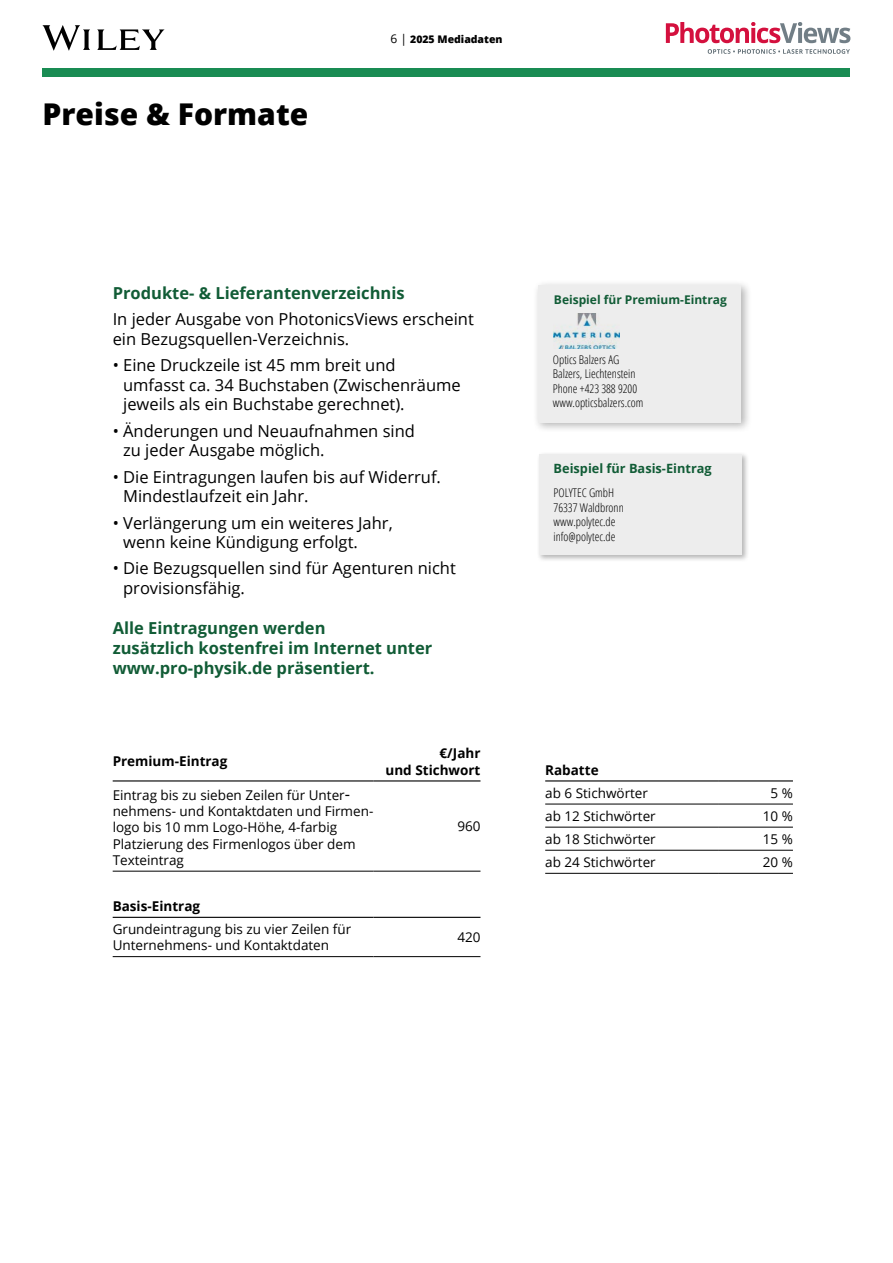
<style>
.page{position:relative;width:893px;height:1263px;background:#fff}
.page>*{position:absolute;margin:0;border:0;box-sizing:border-box;transform-origin:0 0}
.t1{font:800 30px "Open Sans";color:#000}
.t2{font:16.5px/19.8px "Open Sans";color:#000}
.t3{font:700 16.5px/19.8px "Open Sans";color:#115c36}
.t4{font:13.5px/16.2px "Open Sans";color:#000}
.t5{font:700 13.5px/16.2px "Open Sans";color:#000;text-align:right}
.t6{font:700 12.75px "Open Sans";color:#115c36}
.t7{font:300 12px/14.4px "Open Sans Condensed";color:#000}
.t8{font:700 12px "Open Sans";color:#115c36}
.t9{font:800 10.5px "Open Sans";color:#000}
.s1{font-weight:400;font-size:12px}
</style>
<div class="page">
<svg style="left:708px;top:49px;width:142px;height:5px"></svg>
<svg style="left:666px;top:22px;width:184px;height:21px"></svg>
<div style="left:43px;top:68px;width:807px;height:9px;background:#198c53"></div>
<svg style="left:43px;top:25px;width:121px;height:26px"></svg>
<div style="left:536px;top:451px;width:213px;height:111px;background:#000;opacity:.3"></div>
<div style="left:539px;top:454px;width:203px;height:100px;background:#ededed"></div>
<hr style="left:545px;top:804px;width:174px;height:1px;background:#000">
<hr style="left:719px;top:804px;width:74px;height:1px;background:#000">
<hr style="left:545px;top:827px;width:174px;height:1px;background:#000">
<hr style="left:719px;top:827px;width:74px;height:1px;background:#000">
<hr style="left:545px;top:850px;width:174px;height:1px;background:#000">
<hr style="left:719px;top:850px;width:74px;height:1px;background:#000">
<hr style="left:545px;top:873px;width:174px;height:1px;background:#000">
<hr style="left:719px;top:873px;width:74px;height:1px;background:#000">
<hr style="left:545px;top:780px;width:174px;height:1px;background:#000">
<hr style="left:719px;top:780px;width:74px;height:1px;background:#000">
<hr style="left:113px;top:871px;width:260px;height:1px;background:#000">
<hr style="left:373px;top:871px;width:107px;height:1px;background:#000">
<hr style="left:113px;top:956px;width:260px;height:1px;background:#000">
<hr style="left:373px;top:956px;width:107px;height:1px;background:#000">
<hr style="left:113px;top:780px;width:260px;height:1px;background:#000">
<hr style="left:373px;top:780px;width:107px;height:1px;background:#000">
<hr style="left:113px;top:917px;width:260px;height:1px;background:#000">
<hr style="left:373px;top:917px;width:107px;height:1px;background:#000">
<div style="left:532px;top:279px;width:220px;height:154px;background:#000;opacity:.3"></div>
<div style="left:539px;top:285px;width:202px;height:138px;background:#ededed"></div>
<img style="left:554px;top:313px;width:66px;height:36px">
<h1 class="t1" style="left:43px;top:91px;width:267px">Preise &amp; Formate</h1>
<p class="t9" style="left:390px;top:31px;width:114px"><span class="s1">6 |</span> 2025 Mediadaten</p>
<p class="t3" style="left:113px;top:282px;width:293px">Produkte- &amp; Lieferantenverzeichnis</p>
<p class="t2" style="left:113px;top:308px;width:363px">In jeder Ausgabe von PhotonicsViews erscheint ein Bezugsquellen-Verzeichnis.</p>
<p class="t2" style="left:123px;top:354px;width:339px;text-indent:-10px">• Eine Druckzeile ist 45 mm breit und umfasst ca. 34 Buchstaben (Zwischenräume jeweils als ein Buchstabe gerechnet).</p>
<p class="t2" style="left:123px;top:420px;width:293px;text-indent:-10px">• Änderungen und Neuaufnahmen sind zu jeder Ausgabe möglich.</p>
<p class="t2" style="left:123px;top:466px;width:319px;text-indent:-10px">• Die Eintragungen laufen bis auf Widerruf.<br>Mindestlaufzeit ein Jahr.</p>
<p class="t2" style="left:123px;top:512px;width:271px;text-indent:-10px">• Verlängerung um ein weiteres Jahr, wenn keine Kündigung erfolgt.</p>
<p class="t2" style="left:123px;top:558px;width:334px;text-indent:-10px">• Die Bezugsquellen sind für Agenturen nicht provisionsfähig.</p>
<p class="t3" style="left:113px;top:618px;width:321px">Alle Eintragungen werden<br>zusätzlich kostenfrei im Internet unter www.pro-physik.de präsentiert.</p>
<p class="t5" style="left:113px;top:753px;width:116px">Premium-Eintrag</p>
<p class="t5" style="left:386px;top:745px;width:96px">€/Jahr<br>und Stichwort</p>
<p class="t4" style="left:113px;top:787px;width:262px">Eintrag bis zu sieben Zeilen für Unter&shy;nehmens- und Kontaktdaten und Firmen&shy;logo bis 10 mm Logo-Höhe, 4-farbig<br>Platzierung des Firmenlogos über dem<br>Texteintrag</p>
<p class="t4" style="left:457px;top:818px;width:25px">960</p>
<p class="t5" style="left:113px;top:898px;width:89px">Basis-Eintrag</p>
<p class="t4" style="left:113px;top:921px;width:240px">Grundeintragung bis zu vier Zeilen für<br>Unternehmens- und Kontaktdaten</p>
<p class="t4" style="left:457px;top:929px;width:25px">420</p>
<p class="t8" style="left:554px;top:291px;width:175px">Beispiel für Premium-Eintrag</p>
<p class="t7" style="left:553px;top:352px;width:92px">Optics Balzers AG<br>Balzers, Liechtenstein<br>Phone +423 388 9200 www.opticsbalzers.com</p>
<p class="t6" style="left:554px;top:460px;width:160px">Beispiel für Basis-Eintrag</p>
<p class="t7" style="left:554px;top:485px;width:72px">POLYTEC GmbH<br>76337 Waldbronn www.polytec.de info@polytec.de</p>
<p class="t5" style="left:545px;top:761px;width:55px">Rabatte</p>
<p class="t4" style="left:545px;top:784px;width:104px">ab 6 Stichwörter</p>
<p class="t4" style="left:771px;top:784px;width:24px">5 %</p>
<p class="t4" style="left:545px;top:807px;width:112px">ab 12 Stichwörter</p>
<p class="t4" style="left:763px;top:807px;width:32px">10 %</p>
<p class="t4" style="left:545px;top:830px;width:112px">ab 18 Stichwörter</p>
<p class="t4" style="left:763px;top:830px;width:32px">15 %</p>
<p class="t4" style="left:545px;top:853px;width:112px">ab 24 Stichwörter</p>
<p class="t4" style="left:763px;top:853px;width:32px">20 %</p>
</div>
